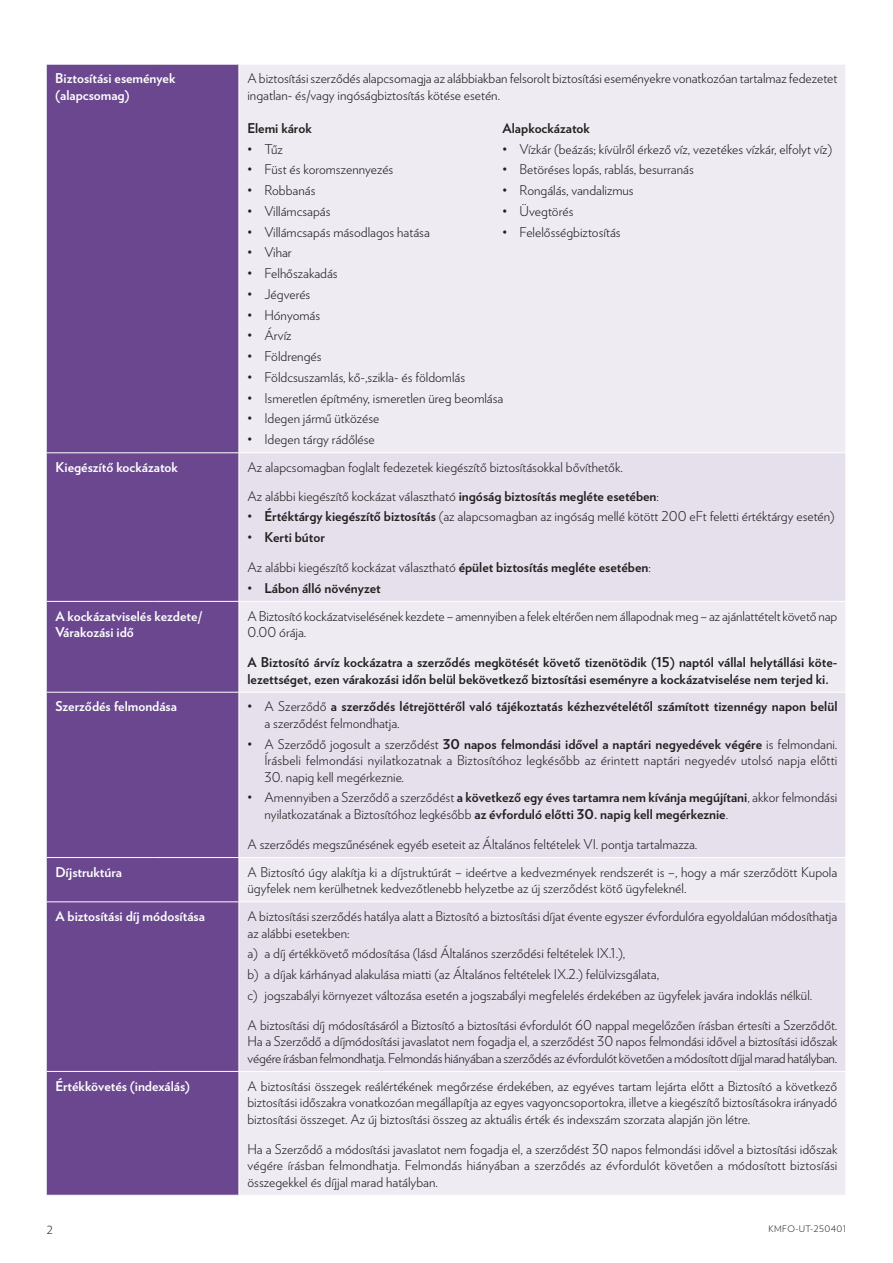
<style>
.page{position:relative;width:893px;height:1263px;background:#fff}
.page>*{position:absolute;margin:0;border:0;box-sizing:border-box;transform-origin:0 0}
.t1{font:300 13.5px/16.5px "Verlag";color:#231f20}
.t2{font:700 13.5px/16.5px "Verlag";color:#231f20}
.t3{font:700 13.5px/16.5px "Verlag";color:#fff}
.t4{font:300 11.25px "Verlag";color:#231f20}
.t5{font:300 9px "Verlag";letter-spacing:.04em;color:#231f20}
.s1{font-weight:700}
.s2{font-weight:300}
</style>
<div class="page">
<div style="left:47px;top:65px;width:192px;height:1130px;background:#6a478f"></div>
<div style="left:240px;top:65px;width:605px;height:1130px;background:#eeebf3"></div>
<svg style="left:240px;top:453px;width:605px;height:618px;background:#e7e2ee"></svg>
<hr style="left:47px;top:452px;width:107px;height:1px;background:#fff">
<hr style="left:154px;top:452px;width:85px;height:1px;background:#fff">
<hr style="left:239px;top:452px;width:607px;height:1px;background:#fff">
<hr style="left:47px;top:601px;width:107px;height:1px;background:#fff">
<hr style="left:154px;top:601px;width:85px;height:1px;background:#fff">
<hr style="left:239px;top:601px;width:607px;height:1px;background:#fff">
<hr style="left:47px;top:692px;width:107px;height:1px;background:#fff">
<hr style="left:154px;top:692px;width:85px;height:1px;background:#fff">
<hr style="left:239px;top:692px;width:607px;height:1px;background:#fff">
<hr style="left:47px;top:857px;width:107px;height:1px;background:#fff">
<hr style="left:154px;top:857px;width:85px;height:1px;background:#fff">
<hr style="left:239px;top:857px;width:607px;height:1px;background:#fff">
<hr style="left:47px;top:901px;width:107px;height:1px;background:#fff">
<hr style="left:154px;top:901px;width:85px;height:1px;background:#fff">
<hr style="left:239px;top:901px;width:607px;height:1px;background:#fff">
<hr style="left:47px;top:1071px;width:107px;height:1px;background:#fff">
<hr style="left:154px;top:1071px;width:85px;height:1px;background:#fff">
<hr style="left:239px;top:1071px;width:607px;height:1px;background:#fff">
<p class="t3" style="left:55px;top:70px;width:122px">Biztosítási események (alapcsomag)</p>
<p class="t1" style="left:247px;top:70px;width:591px">A biztosítási szerződés alapcsomagja az alábbiakban felsorolt biztosítási eseményekre vonatkozóan tartalmaz fedezetet ingatlan- és/vagy ingóságbiztosítás kötése esetén.</p>
<p class="t2" style="left:247px;top:119px;width:66px">Elemi károk</p>
<p class="t2" style="left:503px;top:119px;width:89px">Alapkockázatok</p>
<p class="t1" style="left:247px;top:140px;width:37px">• Tűz</p>
<p class="t1" style="left:503px;top:140px;width:331px">• Vízkár (beázás; kívülről érkező víz, vezetékes vízkár, elfolyt víz)</p>
<p class="t1" style="left:247px;top:161px;width:147px">• Füst és koromszennyezés</p>
<p class="t1" style="left:503px;top:161px;width:193px">• Betöréses lopás, rablás, besurranás</p>
<p class="t1" style="left:247px;top:181px;width:69px">• Robbanás</p>
<p class="t1" style="left:503px;top:181px;width:133px">• Rongálás, vandalizmus</p>
<p class="t1" style="left:247px;top:202px;width:85px">• Villámcsapás</p>
<p class="t1" style="left:503px;top:202px;width:72px">• Üvegtörés</p>
<p class="t1" style="left:247px;top:223px;width:184px">• Villámcsapás másodlagos hatása</p>
<p class="t1" style="left:503px;top:223px;width:120px">• Felelősségbiztosítás</p>
<p class="t1" style="left:247px;top:244px;width:46px">• Vihar</p>
<p class="t1" style="left:247px;top:264px;width:92px">• Felhőszakadás</p>
<p class="t1" style="left:247px;top:285px;width:64px">• Jégverés</p>
<p class="t1" style="left:247px;top:306px;width:74px">• Hónyomás</p>
<p class="t1" style="left:247px;top:327px;width:46px">• Árvíz</p>
<p class="t1" style="left:247px;top:347px;width:76px">• Földrengés</p>
<p class="t1" style="left:247px;top:368px;width:219px">• Földcsuszamlás, kő-,szikla- és földomlás</p>
<p class="t1" style="left:247px;top:389px;width:257px">• Ismeretlen építmény, ismeretlen üreg beomlása</p>
<p class="t1" style="left:247px;top:410px;width:134px">• Idegen jármű ütközése</p>
<p class="t1" style="left:247px;top:430px;width:129px">• Idegen tárgy rádőlése</p>
<p class="t3" style="left:55px;top:458px;width:124px">Kiegészítő kockázatok</p>
<p class="t1" style="left:247px;top:452px;width:413px;line-height:28.5px">Az alapcsomagban foglalt fedezetek kiegészítő biztosításokkal bővíthetők.<br>Az alábbi kiegészítő kockázat választható <span class="s1">ingóság biztosítás megléte esetében</span>:</p>
<p class="t1" style="left:247px;top:507px;width:589px">• <span class="s1">Értéktárgy kiegészítő biztosítás</span> (az alapcsomagban az ingóság mellé kötött 200 eFt feletti értéktárgy esetén)</p>
<p class="t2" style="left:247px;top:528px;width:79px"><span class="s2">•</span> Kerti bútor</p>
<p class="t1" style="left:247px;top:558px;width:405px">Az alábbi kiegészítő kockázat választható <span class="s1">épület biztosítás megléte esetében</span>:</p>
<p class="t2" style="left:247px;top:579px;width:135px"><span class="s2">•</span> Lábon álló növényzet</p>
<p class="t3" style="left:55px;top:607px;width:148px">A kockázatviselés kezdete/<br>Várakozási idő</p>
<p class="t1" style="left:247px;top:607px;width:591px">A Biztosító kockázatviselésének kezdete – amennyiben a felek eltérően nem állapodnak meg – az ajánlattételt követő nap<br>0.00 órája.</p>
<p class="t2" style="left:247px;top:653px;width:591px">A Biztosító árvíz kockázatra a szerződés megkötését követő tizenötödik (15) naptól vállal helytállási köte&shy;lezettséget, ezen várakozási időn belül bekövetkező biztosítási eseményre a kockázatviselése nem terjed ki.</p>
<p class="t3" style="left:55px;top:698px;width:123px">Szerződés felmondása</p>
<p class="t2" style="left:264px;top:698px;width:574px;text-indent:-17px"><span class="s2">• A Szerződő</span> a szerződés létrejöttéről való tájékoztatás kézhezvételétől számított tizennégy napon belül <span class="s2">a szerződést felmondhatja.</span></p>
<p class="t1" style="left:247px;top:735px;width:591px;text-align:right">• A Szerződő jogosult a szerződést <span class="s1">30 napos felmondási idővel a naptári negyedévek végére</span> is felmondani.<br>Írásbeli felmondási nyilatkozatnak a Biztosítóhoz legkésőbb az érintett naptári negyedév utolsó napja előtti</p>
<p class="t1" style="left:264px;top:768px;width:141px">30. napig kell megérkeznie.</p>
<p class="t1" style="left:264px;top:788px;width:574px;text-indent:-17px">• Amennyiben a Szerződő a szerződést <span class="s1">a következő egy éves tartamra nem kívánja megújítani</span>, akkor felmondási nyilatkozatának a Biztosítóhoz legkésőbb <span class="s1">az évforduló előtti 30. napig kell megérkeznie</span>.</p>
<p class="t1" style="left:247px;top:835px;width:451px">A szerződés megszűnésének egyéb eseteit az Általános feltételek VI. pontja tartalmazza.</p>
<p class="t3" style="left:55px;top:863px;width:68px">Díjstruktúra</p>
<p class="t1" style="left:247px;top:863px;width:591px">A Biztosító úgy alakítja ki a díjstruktúrát – ideértve a kedvezmények rendszerét is –, hogy a már szerződött Kupola ügyfelek nem kerülhetnek kedvezőtlenebb helyzetbe az új szerződést kötő ügyfeleknél.</p>
<p class="t3" style="left:55px;top:907px;width:151px">A biztosítási díj módosítása</p>
<p class="t1" style="left:247px;top:907px;width:591px">A biztosítási szerződés hatálya alatt a Biztosító a biztosítási díjat évente egyszer évfordulóra egyoldalúan módosíthatja az alábbi esetekben:</p>
<p class="t1" style="left:247px;top:942px;width:566px;line-height:20.7px">a) a díj értékkövető módosítása (lásd Általános szerződési feltételek IX.1.),<br>b) a díjak kárhányad alakulása miatti (az Általános feltételek IX.2.) felülvizsgálata,<br>c) jogszabályi környezet változása esetén a jogszabályi megfelelés érdekében az ügyfelek javára indoklás nélkül.</p>
<p class="t1" style="left:247px;top:1016px;width:591px;text-align:justify">A biztosítási díj módosításáról a Biztosító a biztosítási évfordulót 60 nappal megelőzően írásban értesíti a Szerződőt.<br>Ha a Szerződő a díjmódosítási javaslatot nem fogadja el, a szerződést 30 napos felmondási idővel a biztosítási időszak végére írásban felmondhatja. Felmondás hiányában a szerződés az évfordulót követően a módosított díjjal marad hatályban.</p>
<p class="t3" style="left:55px;top:1077px;width:136px">Értékkövetés (indexálás)</p>
<p class="t1" style="left:247px;top:1077px;width:591px;text-align:justify">A biztosítási összegek reálértékének megőrzése érdekében, az egyéves tartam lejárta előtt a Biztosító a következő biztosítási időszakra vonatkozóan megállapítja az egyes vagyoncsoportokra, illetve a kiegészítő biztosításokra irányadó biztosítási összeget. Az új biztosítási összeg az aktuális érték és indexszám szorzata alapján jön létre.</p>
<p class="t1" style="left:247px;top:1140px;width:591px;text-align:justify">Ha a Szerződő a módosítási javaslatot nem fogadja el, a szerződést 30 napos felmondási idővel a biztosítási időszak végére írásban felmondhatja. Felmondás hiányában a szerződés az évfordulót követően a módosított biztosíási összegekkel és díjjal marad hatályban.</p>
<p class="t4" style="left:47px;top:1221px;width:8px">2</p>
<p class="t5" style="left:768px;top:1222px;width:79px">KMFO-UT-250401</p>
</div>
